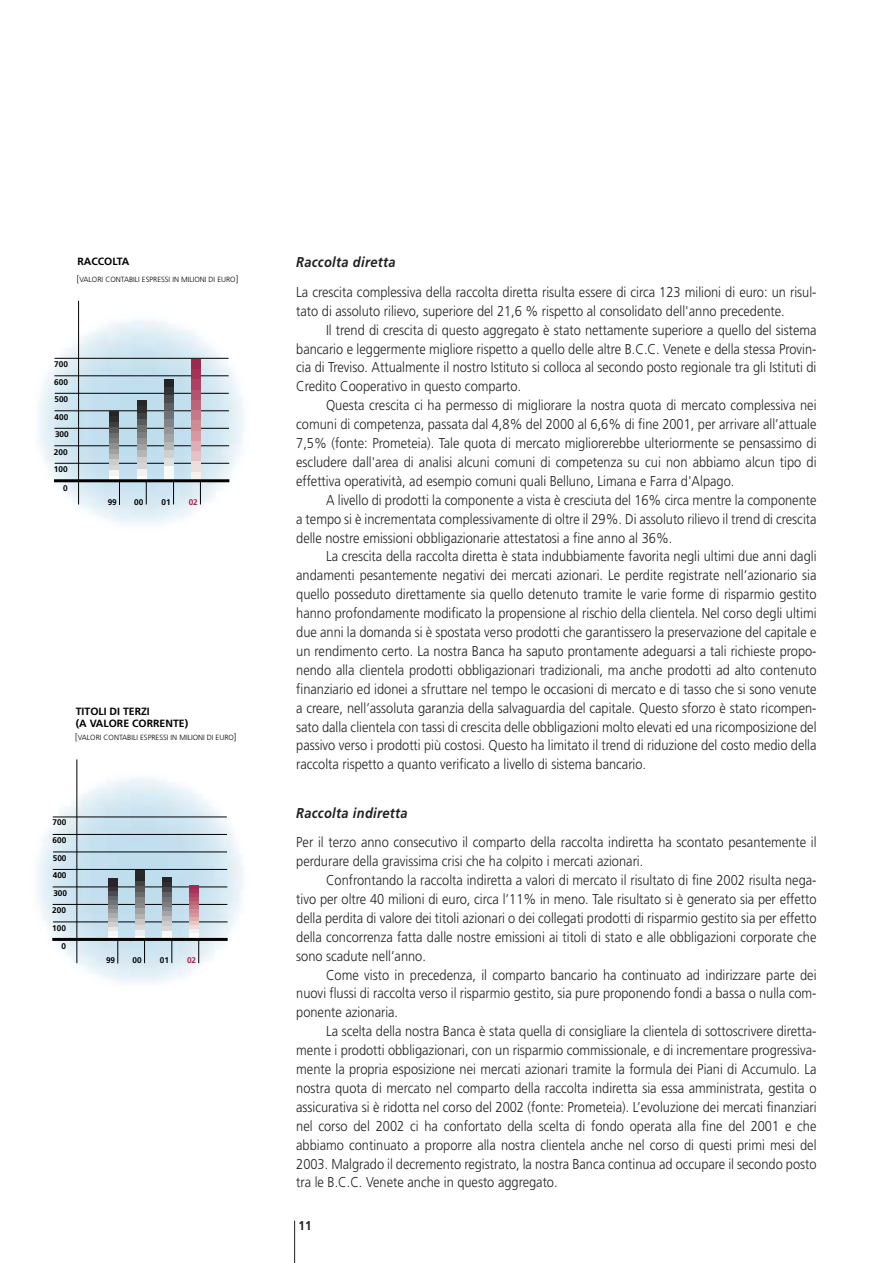
<style>
.page{position:relative;width:893px;height:1263px;background:#fff}
.page>*{position:absolute;margin:0;border:0;box-sizing:border-box;transform-origin:0 0}
.t1{font:300 14.25px/18.9px "Frutiger";color:#231f1f;text-align:justify;scale:.9 1}
.t2{font:italic 700 14.25px "Frutiger";letter-spacing:.03em;color:#231f1f;scale:.9 1}
.t3{font:700 12.75px "Frutiger";color:#231f1f;scale:.9 1}
.t4{font:700 10.5px/12px "Frutiger";color:#000}
.t5{font:700 8.25px/17.4px "Frutiger";color:#000}
.t6{font:700 8.25px "Frutiger";color:#a3204c}
.t7{font:300 7.5px "Frutiger";color:#000}
.s1{font-size:9px}
</style>
<div class="page">
<hr style="left:294px;top:1221px;width:1px;height:42px;background:#231f1f">
<img style="left:31px;top:312px;width:221px;height:221px;border-radius:50%">
<hr style="left:78px;top:301px;width:1px;height:203px;background:#000">
<svg style="left:119px;top:482px;width:1px;height:23px"></svg>
<svg style="left:146px;top:482px;width:1px;height:22px"></svg>
<svg style="left:200px;top:482px;width:1px;height:22px"></svg>
<hr style="left:54px;top:358px;width:174px;height:1px;background:#000">
<hr style="left:54px;top:376px;width:175px;height:1px;background:#000">
<hr style="left:55px;top:393px;width:174px;height:1px;background:#000">
<hr style="left:54px;top:410px;width:175px;height:1px;background:#000">
<hr style="left:54px;top:428px;width:175px;height:1px;background:#000">
<hr style="left:54px;top:445px;width:175px;height:1px;background:#000">
<hr style="left:55px;top:463px;width:174px;height:1px;background:#000">
<img style="left:110px;top:412px;width:9px;height:67px">
<img style="left:137px;top:400px;width:9px;height:79px">
<svg style="left:173px;top:482px;width:1px;height:22px"></svg>
<img style="left:164px;top:379px;width:9px;height:100px">
<img style="left:191px;top:359px;width:9px;height:120px">
<hr style="left:54px;top:479px;width:175px;height:3px;background:#000">
<img style="left:29px;top:771px;width:221px;height:221px;border-radius:50%">
<hr style="left:77px;top:759px;width:1px;height:204px;background:#000">
<svg style="left:117px;top:941px;width:1px;height:23px"></svg>
<svg style="left:144px;top:941px;width:1px;height:22px"></svg>
<svg style="left:198px;top:941px;width:1px;height:22px"></svg>
<hr style="left:53px;top:817px;width:174px;height:1px;background:#000">
<hr style="left:53px;top:834px;width:174px;height:1px;background:#000">
<hr style="left:53px;top:852px;width:174px;height:1px;background:#000">
<hr style="left:53px;top:869px;width:174px;height:1px;background:#000">
<hr style="left:53px;top:887px;width:174px;height:1px;background:#000">
<hr style="left:53px;top:904px;width:174px;height:1px;background:#000">
<hr style="left:53px;top:922px;width:174px;height:1px;background:#000">
<img style="left:108px;top:878px;width:9px;height:60px">
<img style="left:135px;top:870px;width:9px;height:68px">
<svg style="left:171px;top:941px;width:1px;height:22px"></svg>
<img style="left:163px;top:877px;width:9px;height:61px">
<img style="left:189px;top:885px;width:9px;height:53px">
<hr style="left:52px;top:938px;width:176px;height:3px;background:#000">
<p class="t4" style="left:77px;top:256px;width:53px">RACCOLTA</p>
<p class="t7" style="left:77px;top:276px;width:163px"><span class="s1">[</span>VALORI CONTABILI ESPRESSI IN MILIONI DI EURO<span class="s1">]</span></p>
<p class="t5" style="left:54px;top:356px;width:15px">700</p>
<p class="t5" style="left:54px;top:374px;width:15px">600</p>
<p class="t5" style="left:54px;top:391px;width:15px">500<br>400</p>
<p class="t5" style="left:55px;top:426px;width:15px">300</p>
<p class="t5" style="left:54px;top:444px;width:15px">200<br>100</p>
<p class="t5" style="left:63px;top:480px;width:6px">0</p>
<p class="t5" style="left:108px;top:494px;width:11px">99</p>
<p class="t5" style="left:134px;top:494px;width:11px">00</p>
<p class="t6" style="left:189px;top:498px;width:11px">02</p>
<p class="t5" style="left:161px;top:494px;width:11px">01</p>
<p class="t4" style="left:76px;top:706px;width:114px">TITOLI DI TERZI<br>(A VALORE CORRENTE)</p>
<p class="t7" style="left:75px;top:735px;width:163px"><span class="s1">[</span>VALORI CONTABILI ESPRESSI IN MILIONI DI EURO<span class="s1">]</span></p>
<p class="t5" style="left:53px;top:814px;width:15px">700</p>
<p class="t5" style="left:53px;top:832px;width:15px">600</p>
<p class="t5" style="left:53px;top:850px;width:15px">500<br>400</p>
<p class="t5" style="left:53px;top:885px;width:15px">300</p>
<p class="t5" style="left:52px;top:902px;width:15px">200<br>100</p>
<p class="t5" style="left:61px;top:938px;width:6px">0</p>
<p class="t5" style="left:106px;top:952px;width:11px">99</p>
<p class="t5" style="left:132px;top:952px;width:11px">00</p>
<p class="t6" style="left:187px;top:957px;width:11px">02</p>
<p class="t5" style="left:160px;top:952px;width:11px">01</p>
<p class="t2" style="left:296px;top:257px;width:112px">Raccolta diretta</p>
<p class="t1" style="left:296px;top:284px;width:579px">La crescita complessiva della raccolta diretta risulta essere di circa 123 milioni di euro: un risul&shy;tato di assoluto rilievo, superiore del 21,6 % rispetto al consolidato dell'anno precedente.</p>
<p class="t1" style="left:296px;top:321px;width:579px;text-indent:30px">Il trend di crescita di questo aggregato è stato nettamente superiore a quello del sistema bancario e leggermente migliore rispetto a quello delle altre B.C.C. Venete e della stessa Provin&shy;cia di Treviso. Attualmente il nostro Istituto si colloca al secondo posto regionale tra gli Istituti di Credito Cooperativo in questo comparto.</p>
<p class="t1" style="left:296px;top:397px;width:579px;text-indent:30px">Questa crescita ci ha permesso di migliorare la nostra quota di mercato complessiva nei comuni di competenza, passata dal 4,8% del 2000 al 6,6% di fine 2001, per arrivare all’attuale 7,5% (fonte: Prometeia). Tale quota di mercato migliorerebbe ulteriormente se pensassimo di escludere dall'area di analisi alcuni comuni di competenza su cui non abbiamo alcun tipo di effettiva operatività, ad esempio comuni quali Belluno, Limana e Farra d'Alpago.</p>
<p class="t1" style="left:296px;top:491px;width:579px;text-indent:30px">A livello di prodotti la componente a vista è cresciuta del 16% circa mentre la componente a tempo si è incrementata complessivamente di oltre il 29%. Di assoluto rilievo il trend di crescita delle nostre emissioni obbligazionarie attestatosi a fine anno al 36%.</p>
<p class="t1" style="left:296px;top:548px;width:579px;text-indent:30px">La crescita della raccolta diretta è stata indubbiamente favorita negli ultimi due anni dagli andamenti pesantemente negativi dei mercati azionari. Le perdite registrate nell’azionario sia quello posseduto direttamente sia quello detenuto tramite le varie forme di risparmio gestito hanno profondamente modificato la propensione al rischio della clientela. Nel corso degli ultimi due anni la domanda si è spostata verso prodotti che garantissero la preservazione del capitale e un rendimento certo. La nostra Banca ha saputo prontamente adeguarsi a tali richieste propo&shy;nendo alla clientela prodotti obbligazionari tradizionali, ma anche prodotti ad alto contenuto finanziario ed idonei a sfruttare nel tempo le occasioni di mercato e di tasso che si sono venute a creare, nell’assoluta garanzia della salvaguardia del capitale. Questo sforzo è stato ricompen&shy;sato dalla clientela con tassi di crescita delle obbligazioni molto elevati ed una ricomposizione del passivo verso i prodotti più costosi. Questo ha limitato il trend di riduzione del costo medio della raccolta rispetto a quanto verificato a livello di sistema bancario.</p>
<p class="t2" style="left:296px;top:807px;width:125px">Raccolta indiretta</p>
<p class="t1" style="left:296px;top:834px;width:579px">Per il terzo anno consecutivo il comparto della raccolta indiretta ha scontato pesantemente il perdurare della gravissima crisi che ha colpito i mercati azionari.</p>
<p class="t1" style="left:296px;top:872px;width:579px;text-indent:30px">Confrontando la raccolta indiretta a valori di mercato il risultato di fine 2002 risulta nega&shy;tivo per oltre 40 milioni di euro, circa l’11% in meno. Tale risultato si è generato sia per effetto della perdita di valore dei titoli azionari o dei collegati prodotti di risparmio gestito sia per effetto della concorrenza fatta dalle nostre emissioni ai titoli di stato e alle obbligazioni corporate che sono scadute nell’anno.</p>
<p class="t1" style="left:296px;top:966px;width:579px;text-indent:30px">Come visto in precedenza, il comparto bancario ha continuato ad indirizzare parte dei nuovi flussi di raccolta verso il risparmio gestito, sia pure proponendo fondi a bassa o nulla com&shy;ponente azionaria.</p>
<p class="t1" style="left:296px;top:1023px;width:579px;text-indent:30px">La scelta della nostra Banca è stata quella di consigliare la clientela di sottoscrivere diretta&shy;mente i prodotti obbligazionari, con un risparmio commissionale, e di incrementare progressiva&shy;mente la propria esposizione nei mercati azionari tramite la formula dei Piani di Accumulo. La nostra quota di mercato nel comparto della raccolta indiretta sia essa amministrata, gestita o assicurativa si è ridotta nel corso del 2002 (fonte: Prometeia). L’evoluzione dei mercati finanziari nel corso del 2002 ci ha confortato della scelta di fondo operata alla fine del 2001 e che abbiamo continuato a proporre alla nostra clientela anche nel corso di questi primi mesi del 2003. Malgrado il decremento registrato, la nostra Banca continua ad occupare il secondo posto tra le B.C.C. Venete anche in questo aggregato.</p>
<p class="t3" style="left:298px;top:1220px;width:16px">11</p>
</div>
